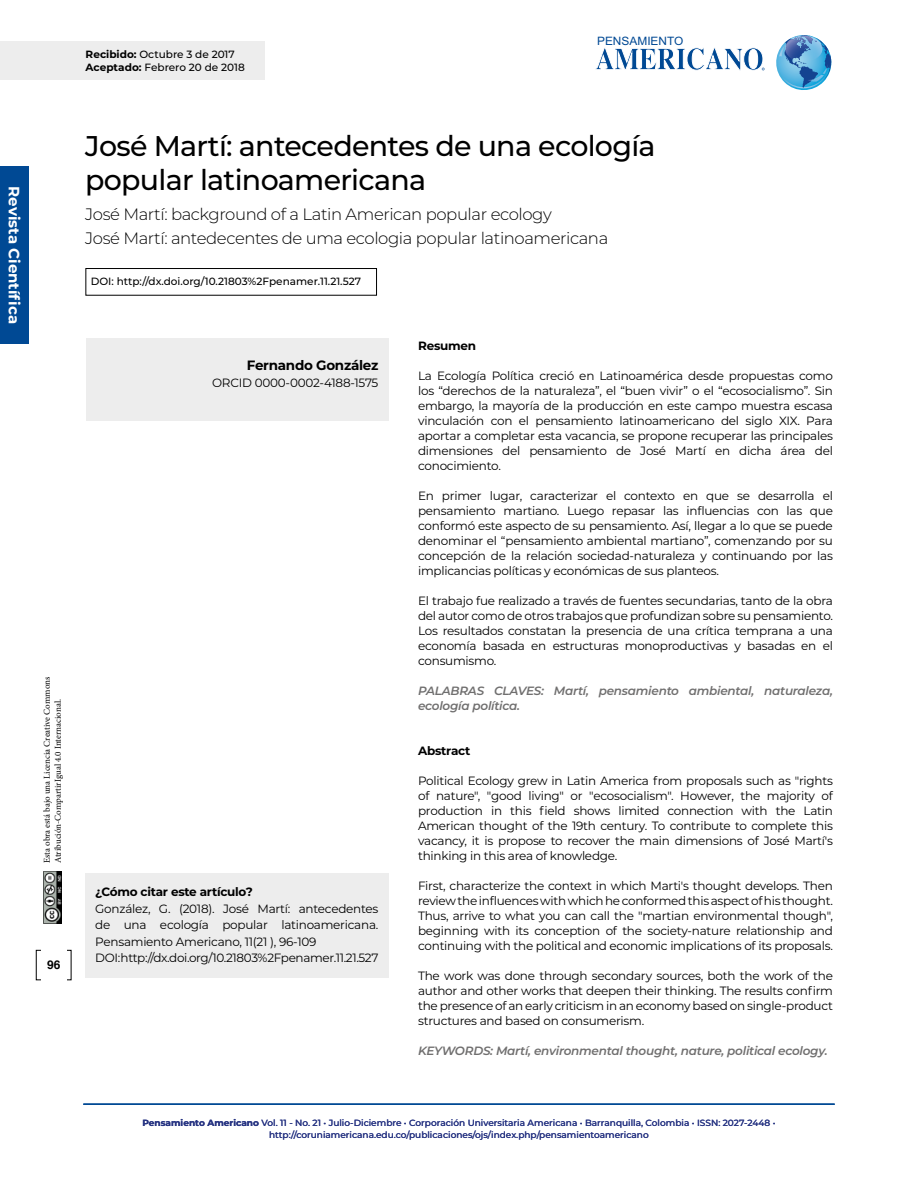
<style>
.page{position:relative;width:918px;height:1188px;background:#fff}
.page>*{position:absolute;margin:0;border:0;box-sizing:border-box;transform-origin:0 0}
.t1{font:500 28.5px/34.5px "Montserrat";letter-spacing:-.025em;color:#000}
.t2{font:300 16.5px/24px "Montserrat";letter-spacing:-.025em;color:#000}
.t3{font:700 15px "Montserrat";color:#fff}
.t4{font:700 13.5px "Montserrat";letter-spacing:-.02em;color:#000}
.t5{font:12px/15px "Montserrat";letter-spacing:-.02em;color:#000;text-align:justify}
.t6{font:italic 600 12px/15px "Montserrat";letter-spacing:-.02em;color:#706f6f}
.t7{font:700 12px "Montserrat";letter-spacing:-.02em;color:#000}
.t8{font:700 12px "Helvetica";color:#000}
.t9{font:11.55px "Arial";color:#004994}
.t10{font:500 10.5px/12.6px "Montserrat";color:#000}
.t11{font:500 9px/12px "Montserrat";color:#283583;text-align:center}
.t12{font:9px/10.8px "Minion Pro";color:#000}
.s1{font-weight:700}
</style>
<div class="page">
<div style="left:0;top:167px;width:29px;height:177px;background:#004994"></div>
<hr style="left:83px;top:1103px;width:752px;height:2px;background:#004994">
<div style="left:0;top:42px;width:265px;height:38px;background:#ededed"></div>
<div style="left:86px;top:338px;width:303px;height:82px;background:#ededed"></div>
<div style="left:85px;top:873px;width:304px;height:105px;background:#ededed"></div>
<div style="left:86px;top:268px;width:291px;height:27px;border:1px solid #000"></div>
<svg style="left:776px;top:35px;width:56px;height:55px"></svg>
<svg style="left:595px;top:47px;width:170px;height:23px"></svg>
<img style="left:43px;top:871px;width:19px;height:53px">
<p class="t10" style="left:86px;top:48px;width:161px"><span class="s1">Recibido:</span> Octubre 3 de 2017<br><span class="s1">Aceptado:</span> Febrero 20 de 2018</p>
<p class="t9" style="left:597px;top:34px;width:88px">PENSAMIENTO</p>
<p class="t3" style="left:25px;top:186px;width:139px;rotate:90deg">Revista Científica</p>
<p class="t12" style="left:42px;top:863px;width:188px;rotate:-90deg">Esta obra está bajo una Licencia Creative Commons<br>Atribución-CompartirIgual 4.0 Internacional.</p>
<p class="t8" style="left:47px;top:955px;width:15px">96</p>
<h1 class="t1" style="left:85px;top:127px;width:572px">José Martí: antecedentes de una ecología popular latinoamericana</h1>
<h2 class="t2" style="left:85px;top:202px;width:525px">José Martí: background of a Latin American popular ecology<br>José Martí: antedecentes de uma ecologia popular latinoamericana</h2>
<p class="t10" style="left:91px;top:275px;width:272px">DOI: http://dx.doi.org/10.21803%2Fpenamer.11.21.527</p>
<p class="t4" style="left:247px;top:356px;width:133px">Fernando González</p>
<p class="t5" style="left:212px;top:374px;width:168px">ORCID 0000-0002-4188-1575</p>
<p class="t7" style="left:95px;top:884px;width:159px">¿Cómo citar este artículo?</p>
<p class="t5" style="left:95px;top:900px;width:285px;line-height:16.5px;text-align:left">González, G. (2018). José Martí: antecedentes de una ecología popular latinoamericana.<br>Pensamiento Americano, 11(21 ), 96-109<br>DOI: http://dx.doi.org/10.21803%2Fpenamer.11.21.527</p>
<p class="t7" style="left:418px;top:337px;width:60px">Resumen</p>
<p class="t5" style="left:418px;top:367px;width:416px">La Ecología Política creció en Latinoamérica desde propuestas como los “derechos de la naturaleza”, el “buen vivir” o el “ecosocialismo”. Sin embargo, la mayoría de la producción en este campo muestra escasa vinculación con el pensamiento latinoamericano del siglo XIX. Para aportar a completar esta vacancia, se propone recuperar las principales dimensiones del pensamiento de José Martí en dicha área del conocimiento.</p>
<p class="t5" style="left:418px;top:487px;width:416px">En primer lugar, caracterizar el contexto en que se desarrolla el pensamiento martiano. Luego repasar las influencias con las que conformó este aspecto de su pensamiento. Así, llegar a lo que se puede denominar el “pensamiento ambiental martiano”, comenzando por su concepción de la relación sociedad-naturaleza y continuando por las implicancias políticas y económicas de sus planteos.</p>
<p class="t5" style="left:418px;top:592px;width:416px">El trabajo fue realizado a través de fuentes secundarias, tanto de la obra del autor como de otros trabajos que profundizan sobre su pensamiento.<br>Los resultados constatan la presencia de una crítica temprana a una economía basada en estructuras monoproductivas y basadas en el consumismo.</p>
<p class="t6" style="left:418px;top:682px;width:416px">PALABRAS CLAVES: Martí, pensamiento ambiental, naturaleza, ecología política.</p>
<p class="t7" style="left:418px;top:742px;width:54px">Abstract</p>
<p class="t5" style="left:418px;top:772px;width:416px">Political Ecology grew in Latin America from proposals such as "rights of nature", "good living" or "ecosocialism". However, the majority of production in this field shows limited connection with the Latin American thought of the 19th century. To contribute to complete this vacancy, it is propose to recover the main dimensions of José Martí's thinking in this area of knowledge.</p>
<p class="t5" style="left:418px;top:877px;width:416px">First, characterize the context in which Marti's thought develops. Then review the influences with which he conformed this aspect of his thought.<br>Thus, arrive to what you can call the "martian environmental though", beginning with its conception of the society-nature relationship and continuing with the political and economic implications of its proposals.</p>
<p class="t5" style="left:418px;top:967px;width:416px">The work was done through secondary sources, both the work of the author and other works that deepen their thinking. The results confirm the presence of an early criticism in an economy based on single-product structures and based on consumerism.</p>
<p class="t6" style="left:418px;top:1042px;width:411px">KEYWORDS: Martí, environmental thought, nature, political ecology.</p>
<p class="t11" style="left:142px;top:1116px;width:635px"><span class="s1">Pensamiento Americano</span> Vol. 11 - No. 21 • Julio-Diciembre • Corporación Universitaria Americana • Barranquilla, Colombia • ISSN: 2027-2448 • http://coruniamericana.edu.co/publicaciones/ojs/index.php/pensamientoamericano</p>
</div>
